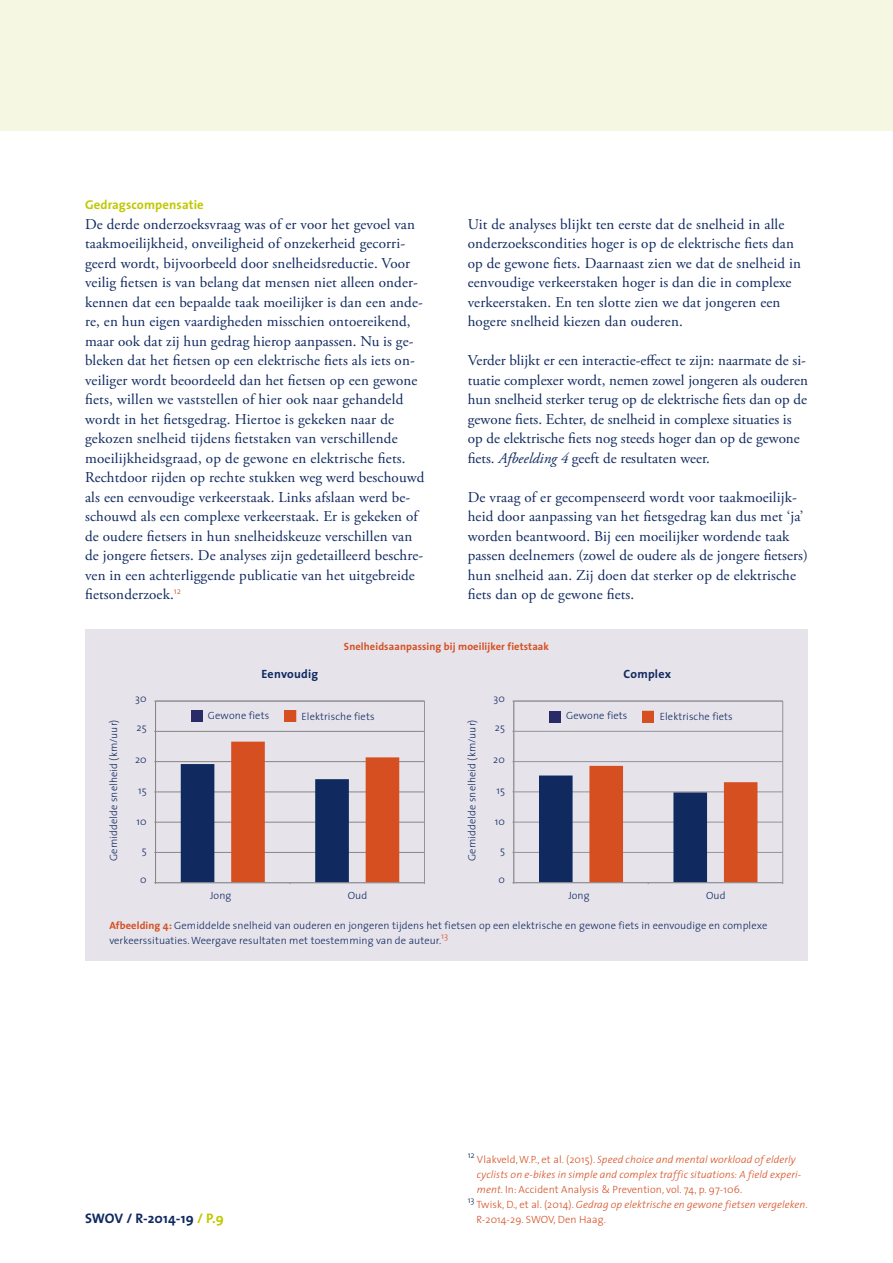
<style>
.page{position:relative;width:893px;height:1263px;background:#fff}
.page>*{position:absolute;margin:0;border:0;box-sizing:border-box;transform-origin:0 0}
.t1{font:15px/19.5px "Adobe Garamond Pro";letter-spacing:.01em;color:#10295f}
.t2{font:700 13.8px "The Sans";letter-spacing:.01em;color:#10295f}
.t3{font:700 12.75px "The Sans";letter-spacing:.01em;color:#c1c800}
.t4{font:700 12px "The Sans";letter-spacing:.02em;color:#10295f}
.t5{font:300 10.5px/15px "The Sans";letter-spacing:.01em;color:#10295f}
.t6{font:italic 300 10.5px/15px "The Sans";letter-spacing:.005em;color:#d64f21}
.t7{font:300 10.5px/15px "The Sans";letter-spacing:.01em;color:#d64f21}
.t8{font:700 10.5px "The Sans";letter-spacing:.01em;color:#d64f21}
.t9{font:300 8.7px "The Sans";color:#10295f}
.t10{font:300 8.7px "The Sans";color:#d64f21}
.s1{font-style:italic}
.s2{font-weight:700;color:#d64f21}
.s3{color:#c1c800}
.s4{font-style:normal}
</style>
<div class="page">
<div style="left:0;top:0;width:893px;height:131px;background:#f6f7e3"></div>
<div style="left:85px;top:630px;width:723px;height:331px;background:#e6e3eb"></div>
<hr style="left:514px;top:852px;width:269px;height:1px;background:#929497">
<hr style="left:514px;top:822px;width:269px;height:1px;background:#929497">
<hr style="left:514px;top:792px;width:269px;height:1px;background:#929497">
<hr style="left:514px;top:761px;width:269px;height:1px;background:#929497">
<hr style="left:514px;top:731px;width:269px;height:1px;background:#929497">
<div style="left:514px;top:701px;width:269px;height:182px;border:1px solid #929497"></div>
<hr style="left:513px;top:701px;width:1px;height:182px;background:#929497">
<hr style="left:514px;top:882px;width:269px;height:1px;background:#929497">
<svg style="left:539px;top:766px;width:218px;height:118px"></svg>
<div style="left:549px;top:711px;width:12px;height:11px;background:#282b66"></div>
<div style="left:642px;top:711px;width:11px;height:11px;background:#d64f21"></div>
<div style="left:642px;top:711px;width:12px;height:11px;border:1px solid #d64f21"></div>
<hr style="left:156px;top:852px;width:268px;height:1px;background:#868686">
<hr style="left:156px;top:822px;width:268px;height:1px;background:#868686">
<hr style="left:156px;top:792px;width:268px;height:1px;background:#868686">
<hr style="left:156px;top:761px;width:268px;height:1px;background:#868686">
<hr style="left:156px;top:731px;width:268px;height:1px;background:#868686">
<div style="left:155px;top:701px;width:270px;height:182px;border:1px solid #929497"></div>
<hr style="left:155px;top:701px;width:1px;height:182px;background:#868686">
<hr style="left:156px;top:882px;width:268px;height:1px;background:#929497">
<svg style="left:181px;top:742px;width:218px;height:142px"></svg>
<div style="left:191px;top:710px;width:12px;height:12px;background:#282b66"></div>
<div style="left:285px;top:710px;width:11px;height:11px;background:#d64f21"></div>
<div style="left:284px;top:710px;width:12px;height:12px;border:1px solid #d64f21"></div>
<p class="t3" style="left:85px;top:194px;width:120px">Gedragscompensatie</p>
<p class="t1" style="left:85px;top:215px;width:341px">De derde onderzoeksvraag was of er voor het gevoel van taakmoeilijkheid, onveiligheid of onzekerheid gecorri&shy;geerd wordt, bijvoorbeeld door snelheidsreductie. Voor veilig fietsen is van belang dat mensen niet alleen onder&shy;kennen dat een bepaalde taak moeilijker is dan een ande&shy;re, en hun eigen vaardigheden misschien ontoereikend, maar ook dat zij hun gedrag hierop aanpassen. Nu is ge&shy;bleken dat het fietsen op een elektrische fiets als iets on&shy;veiliger wordt beoordeeld dan het fietsen op een gewone fiets, willen we vaststellen of hier ook naar gehandeld wordt in het fietsgedrag. Hiertoe is gekeken naar de gekozen snelheid tijdens fietstaken van verschillende moeilijkheidsgraad, op de gewone en elektrische fiets.<br>Rechtdoor rijden op rechte stukken weg werd beschouwd als een eenvoudige verkeerstaak. Links afslaan werd be&shy;schouwd als een complexe verkeerstaak. Er is gekeken of de oudere fietsers in hun snelheidskeuze verschillen van de jongere fietsers. De analyses zijn gedetailleerd beschre&shy;ven in een achterliggende publicatie van het uitgebreide fietsonderzoek.<sup>12</sup></p>
<p class="t1" style="left:468px;top:215px;width:335px">Uit de analyses blijkt ten eerste dat de snelheid in alle onderzoekscondities hoger is op de elektrische fiets dan op de gewone fiets. Daarnaast zien we dat de snelheid in eenvoudige verkeerstaken hoger is dan die in complexe verkeerstaken. En ten slotte zien we dat jongeren een hogere snelheid kiezen dan ouderen.</p>
<p class="t1" style="left:468px;top:351px;width:342px">Verder blijkt er een interactie-effect te zijn: naarmate de si&shy;tuatie complexer wordt, nemen zowel jongeren als ouderen hun snelheid sterker terug op de elektrische fiets dan op de gewone fiets. Echter, de snelheid in complexe situaties is op de elektrische fiets nog steeds hoger dan op de gewone fiets. <span class="s1">Afbeelding 4</span> geeft de resultaten weer.</p>
<p class="t1" style="left:468px;top:488px;width:342px">De vraag of er gecompenseerd wordt voor taakmoeilijk&shy;heid door aanpassing van het fietsgedrag kan dus met ‘ja’ worden beantwoord. Bij een moeilijker wordende taak passen deelnemers (zowel de oudere als de jongere fietsers) hun snelheid aan. Zij doen dat sterker op de elektrische fiets dan op de gewone fiets.</p>
<p class="t5" style="left:106px;top:861px;width:143px;rotate:-90deg">Gemiddelde snelheid (km/uur)</p>
<p class="t5" style="left:135px;top:690px;width:13px">30</p>
<p class="t5" style="left:137px;top:719px;width:12px">25</p>
<p class="t5" style="left:135px;top:751px;width:13px">20</p>
<p class="t5" style="left:138px;top:782px;width:10px">15</p>
<p class="t5" style="left:137px;top:813px;width:12px">10</p>
<p class="t5" style="left:142px;top:843px;width:6px">5</p>
<p class="t5" style="left:140px;top:872px;width:8px">0</p>
<p class="t4" style="left:261px;top:664px;width:58px">Eenvoudig</p>
<p class="t8" style="left:344px;top:637px;width:207px">Snelheidsaanpassing bij moeilijker fietstaak</p>
<p class="t5" style="left:493px;top:690px;width:13px">30</p>
<p class="t5" style="left:208px;top:708px;width:63px">Gewone fiets</p>
<p class="t5" style="left:301px;top:709px;width:75px">Elektrische fiets</p>
<p class="t5" style="left:210px;top:887px;width:23px">Jong</p>
<p class="t5" style="left:348px;top:887px;width:21px">Oud</p>
<p class="t5" style="left:464px;top:861px;width:143px;rotate:-90deg">Gemiddelde snelheid (km/uur)</p>
<p class="t5" style="left:495px;top:719px;width:12px">25</p>
<p class="t5" style="left:493px;top:751px;width:13px">20</p>
<p class="t5" style="left:496px;top:782px;width:10px">15</p>
<p class="t5" style="left:495px;top:813px;width:12px">10</p>
<p class="t5" style="left:500px;top:843px;width:6px">5</p>
<p class="t5" style="left:498px;top:872px;width:8px">0</p>
<p class="t4" style="left:624px;top:664px;width:49px">Complex</p>
<p class="t5" style="left:566px;top:708px;width:63px">Gewone fiets</p>
<p class="t5" style="left:660px;top:709px;width:75px">Elektrische fiets</p>
<p class="t5" style="left:568px;top:887px;width:23px">Jong</p>
<p class="t5" style="left:706px;top:887px;width:21px">Oud</p>
<p class="t5" style="left:109px;top:918px;width:659px"><span class="s2">Afbeelding 4:</span> Gemiddelde snelheid van ouderen en jongeren tijdens het fietsen op een elektrische en gewone fiets in eenvoudige en complexe verkeerssituaties. Weergave resultaten met toestemming van de auteur.</p>
<p class="t10" style="left:441px;top:929px;width:8px">13</p>
<p class="t2" style="left:85px;top:1207px;width:140px">SWOV / R-2014-19 <span class="s3">/ P.9</span></p>
<p class="t9" style="left:468px;top:1148px;width:9px">12</p>
<p class="t6" style="left:477px;top:1152px;width:326px"><span class="s4">Vlakveld, W.P., et al. (2015).</span> Speed choice and mental workload of elderly cyclists on e-bikes in simple and complex traffic situations: A field experi&shy;ment<span class="s4">. In: Accident Analysis &amp; Prevention, vol. 74, p. 97-106.</span></p>
<p class="t9" style="left:468px;top:1193px;width:8px">13</p>
<p class="t7" style="left:477px;top:1197px;width:332px">Twisk, D., et al. (2014). <span class="s1">Gedrag op elektrische en gewone fietsen vergeleken</span>.<br>R-2014-29. SWOV, Den Haag.</p>
</div>
